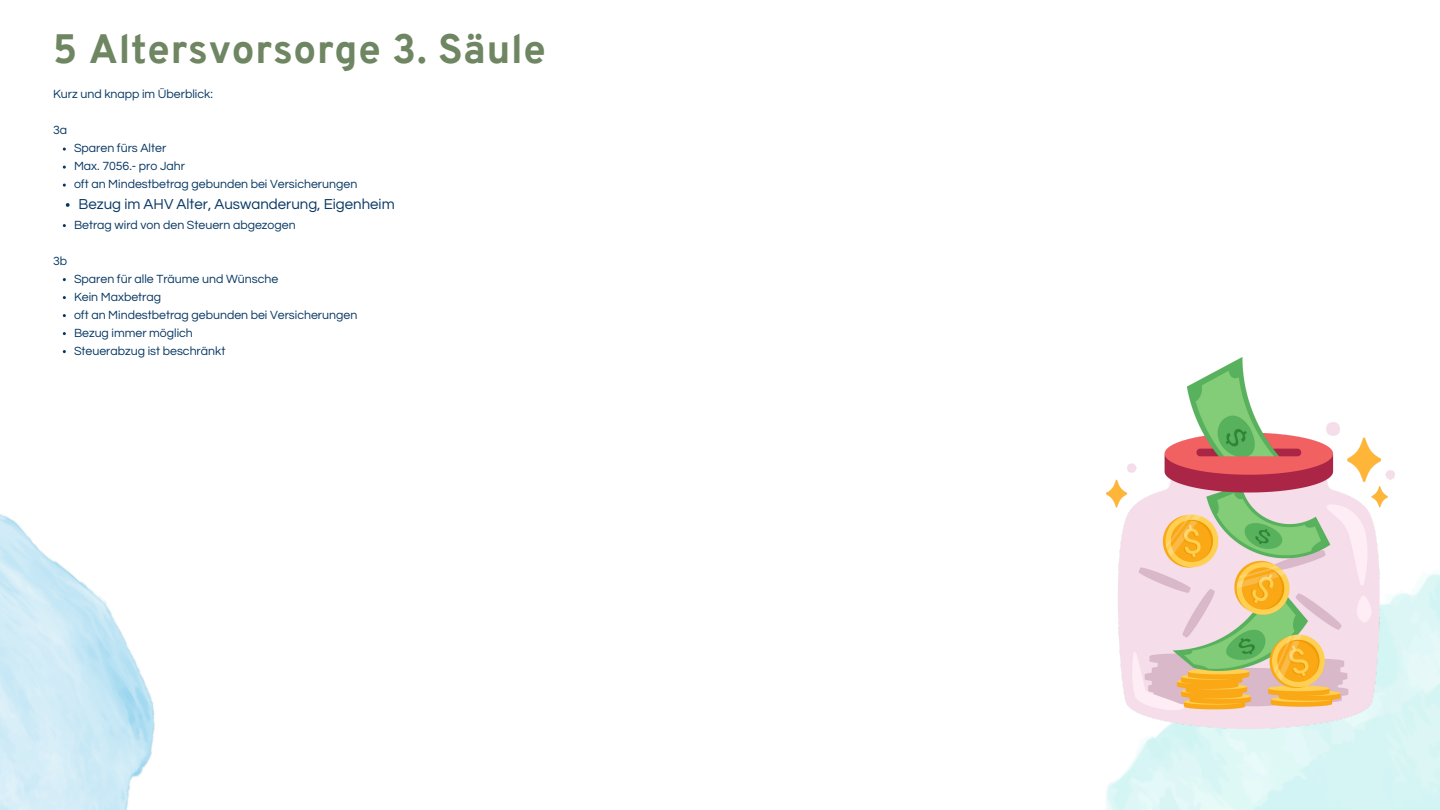
<style>
.page{position:relative;width:1440px;height:810px;background:#fff}
.page>*{position:absolute;margin:0;border:0;box-sizing:border-box;transform-origin:0 0}
.t1{font:800 40px "Overpass";letter-spacing:.02em;color:#6f8662}
.t2{font:15px "Questrial";color:#073763}
.t3{font:12.3px "Questrial";color:#073763}
</style>
<div class="page">
<img style="left:1106px;top:472px;width:334px;height:338px">
<img style="left:0;top:315px;width:155px;height:495px">
<img style="left:1107px;top:357px;width:287px;height:372px">
<svg style="left:66px;top:203px;width:4px;height:4px"></svg>
<p class="t1" style="left:53px;top:33px;width:494px">5 Altersvorsorge 3. Säule</p>
<p class="t3" style="left:53px;top:88px;width:161px">Kurz und knapp im Überblick:</p>
<p class="t3" style="left:53px;top:124px;width:16px">3a</p>
<p class="t3" style="left:74px;top:142px;width:94px">Sparen fürs Alter</p>
<h2 class="t3" style="left:74px;top:160px;width:113px">Max. 7056.- pro Jahr</h2>
<p class="t3" style="left:74px;top:178px;width:285px">oft an Mindestbetrag gebunden bei Versicherungen</p>
<p class="t2" style="left:79px;top:197px;width:318px">Bezug im AHV Alter, Auswanderung, Eigenheim</p>
<p class="t3" style="left:74px;top:219px;width:223px">Betrag wird von den Steuern abgezogen</p>
<p class="t3" style="left:53px;top:255px;width:16px">3b</p>
<p class="t3" style="left:74px;top:273px;width:206px">Sparen für alle Träume und Wünsche</p>
<p class="t3" style="left:74px;top:291px;width:89px">Kein Maxbetrag</p>
<p class="t3" style="left:74px;top:309px;width:285px">oft an Mindestbetrag gebunden bei Versicherungen</p>
<p class="t3" style="left:74px;top:327px;width:120px">Bezug immer möglich</p>
<p class="t3" style="left:74px;top:345px;width:153px">Steuerabzug ist beschränkt</p>
</div>
